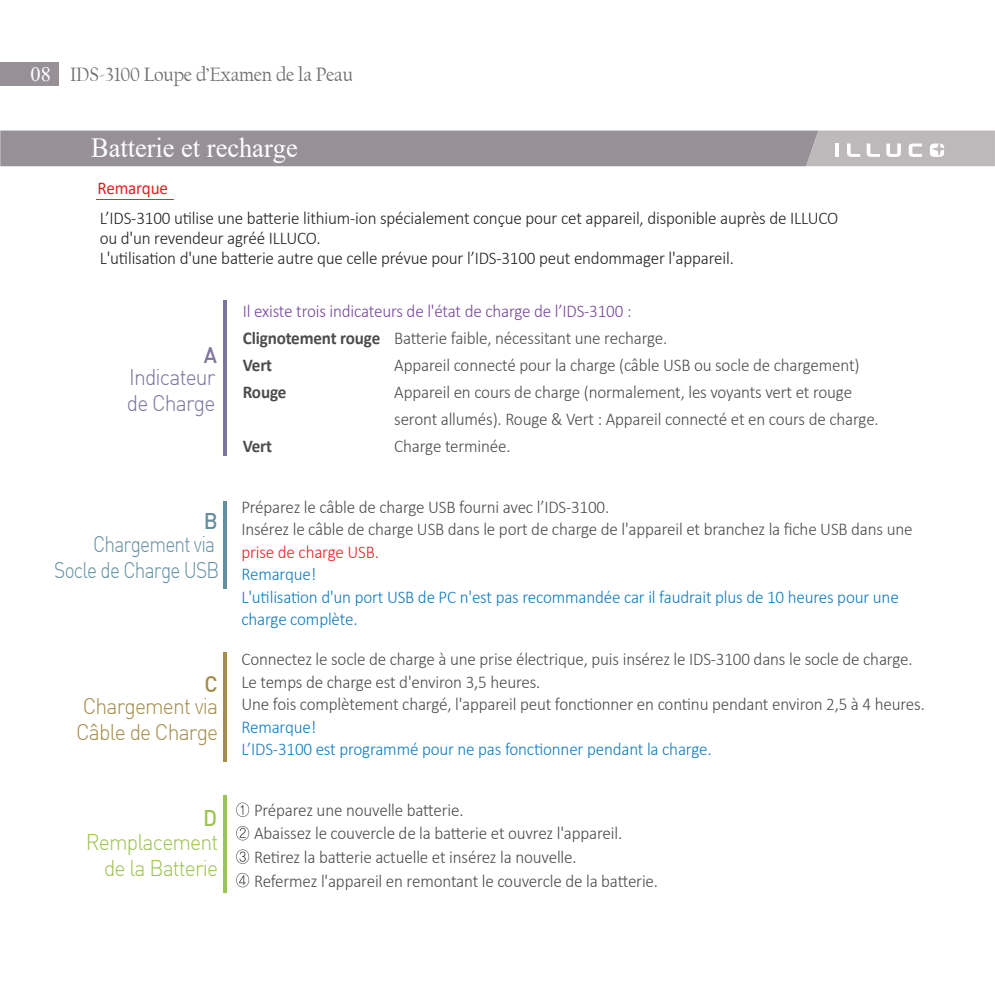
<style>
.page{position:relative;width:995px;height:995px;background:#fff}
.page>*{position:absolute;margin:0;border:0;box-sizing:border-box;transform-origin:0 0}
.t1{font:27.9px "Times New Roman";color:#fff;scale:.95 1}
.t2{font:22.28px/25.4px "Dinlig";letter-spacing:-.04em;color:#638fa1;text-align:right;scale:.86 1}
.t3{font:22.28px/25.4px "Dinlig";letter-spacing:-.04em;color:#a28d49;scale:.95 1}
.t4{font:22.28px/25.4px "Dinlig";letter-spacing:-.04em;color:#9bc450;text-align:right;scale:.95 1}
.t5{font:22.28px/25.4px "Dinlig";letter-spacing:-.04em;color:#7d739c;scale:.95 1}
.t6{font:22.28px "Dinmed";color:#7d739c;scale:.95 1}
.t7{font:22.28px "Dinmed";color:#a28d49;scale:.95 1}
.t8{font:22.28px "Dinmed";color:#638fa1;scale:.95 1}
.t9{font:22.28px "Dinmed";color:#9bc450;scale:.95 1}
.t10{font:20.25px "Californian FB";letter-spacing:-.01em;color:#6c6d70;scale:.95 1}
.t11{font:300 18px/22.5px "Calibri";letter-spacing:-.01em;color:#4b4c4d;scale:.95 1}
.t12{font:300 18px/20.2px "Calibri";letter-spacing:-.01em;color:#231f20;scale:.95 1}
.t13{font:300 18px/22.5px "Calibri";letter-spacing:-.01em;color:#107bc1;scale:.95 1}
.t14{font:300 18px/27px "Calibri";letter-spacing:-.01em;color:#77479c;scale:.95 1}
.t15{font:300 18px "Calibri";letter-spacing:-.01em;color:#ee1d23;scale:.95 1}
.t16{font:700 18px "Calibri";letter-spacing:-.01em;color:#4b4c4d;scale:.95 1}
.t17{font:18px "Calibri";letter-spacing:-.01em;color:#ee1d23;scale:.95 1}
.s1{font-family:"Times New Roman";font-size:20.47px;color:#fff}
.s2{font-weight:700;color:#4b4c4d}
.s3{color:#4b4c4d}
</style>
<div class="page">
<hr style="left:223px;top:300px;width:4px;height:155px;background:#7d739c">
<hr style="left:223px;top:652px;width:4px;height:110px;background:#a28d49">
<hr style="left:223px;top:501px;width:4px;height:87px;background:#638fa1">
<div style="left:0;top:62px;width:58px;height:23px;background:#979197"></div>
<svg style="left:236px;top:803px;width:13px;height:14px"></svg>
<svg style="left:236px;top:826px;width:13px;height:14px"></svg>
<svg style="left:236px;top:849px;width:13px;height:15px"></svg>
<svg style="left:236px;top:873px;width:13px;height:14px"></svg>
<hr style="left:223px;top:795px;width:4px;height:98px;background:#9bc450">
<hr style="left:96px;top:199px;width:77px;height:1px;background:#e12c32">
<svg style="left:0;top:131px;width:995px;height:35px;background:#9f999e"></svg>
<p class="t10" style="left:31px;top:63px;width:341px"><span class="s1">08</span> IDS-3100 Loupe d’Examen de la Peau</p>
<h1 class="t1" style="left:91px;top:128px;width:219px">Batterie et recharge</h1>
<p class="t17" style="left:98px;top:175px;width:76px">Remarque</p>
<p class="t12" style="left:100px;top:207px;width:779px">L’IDS-3100 utilise une batterie lithium-ion spécialement conçue pour cet appareil, disponible auprès de ILLUCO ou d'un revendeur agréé ILLUCO.<br>L'utilisation d'une batterie autre que celle prévue pour l’IDS-3100 peut endommager l'appareil.</p>
<p class="t14" style="left:243px;top:298px;width:448px">Il existe trois indicateurs de l'état de charge de l’IDS-3100 :<br><span class="s2">Clignotement rouge</span> <span class="s3">Batterie faible, nécessitant une recharge.<br></span><span class="s2">Vert</span></p>
<p class="t6" style="left:204px;top:341px;width:15px">A</p>
<p class="t5" style="left:127px;top:364px;width:95px">Indicateur de Charge</p>
<p class="t11" style="left:394px;top:354px;width:491px">Appareil connecté pour la charge (câble USB ou socle de chargement)</p>
<p class="t16" style="left:243px;top:380px;width:47px">Rouge</p>
<p class="t11" style="left:394px;top:379px;width:512px;line-height:27px">Appareil en cours de charge (normalement, les voyants vert et rouge seront allumés). Rouge &amp; Vert : Appareil connecté et en cours de charge.</p>
<p class="t16" style="left:243px;top:434px;width:32px">Vert</p>
<p class="t11" style="left:394px;top:435px;width:124px">Charge terminée.</p>
<p class="t8" style="left:204px;top:507px;width:16px">B</p>
<p class="t2" style="left:54px;top:531px;width:193px">Chargement via<br>Socle de Charge USB</p>
<p class="t7" style="left:205px;top:670px;width:15px">C</p>
<p class="t3" style="left:76px;top:693px;width:151px">Chargement via<br>Câble de Charge</p>
<p class="t9" style="left:203px;top:804px;width:16px">D</p>
<p class="t4" style="left:86px;top:829px;width:141px">Remplacement de la Batterie</p>
<p class="t11" style="left:241px;top:495px;width:708px">Préparez le câble de charge USB fourni avec l’IDS-3100.<br>Insérez le câble de charge USB dans le port de charge de l'appareil et branchez la fiche USB dans une</p>
<p class="t15" style="left:241px;top:541px;width:146px">prise de charge USB.</p>
<p class="t13" style="left:241px;top:563px;width:693px">Remarque!<br>L'utilisation d'un port USB de PC n'est pas recommandée car il faudrait plus de 10 heures pour une charge complète.</p>
<p class="t11" style="left:241px;top:648px;width:721px">Connectez le socle de charge à une prise électrique, puis insérez le IDS-3100 dans le socle de charge.<br>Le temps de charge est d'environ 3,5 heures.<br>Une fois complètement chargé, l'appareil peut fonctionner en continu pendant environ 2,5 à 4 heures.</p>
<p class="t13" style="left:241px;top:715px;width:496px">Remarque!<br>L’IDS-3100 est programmé pour ne pas fonctionner pendant la charge.</p>
<p class="t11" style="left:254px;top:798px;width:427px;line-height:23.6px">Préparez une nouvelle batterie.<br>Abaissez le couvercle de la batterie et ouvrez l'appareil.<br>Retirez la batterie actuelle et insérez la nouvelle.<br>Refermez l'appareil en remontant le couvercle de la batterie.</p>
</div>
